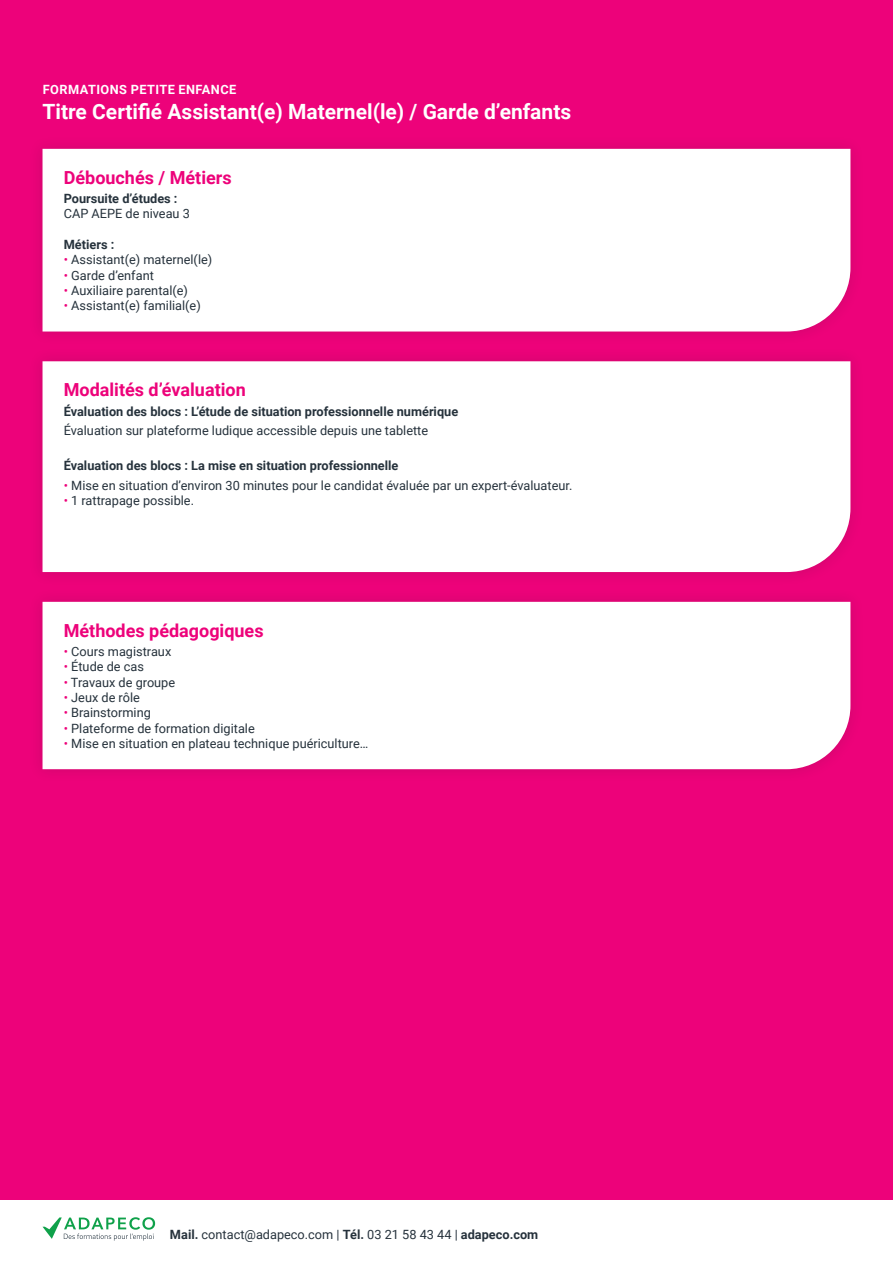
<style>
.page{position:relative;width:893px;height:1263px;background:#fff}
.page>*{position:absolute;margin:0;border:0;box-sizing:border-box;transform-origin:0 0}
.t1{font:700 21px "Roboto";color:#fff}
.t2{font:700 18px "Roboto";color:#ed027a}
.t3{font:12.75px "Roboto";color:#26323c}
.t4{font:700 12.75px "Roboto";color:#26323c}
.t5{font:700 12.75px "Roboto";letter-spacing:.035em;color:#fff}
.s1{color:#ed027a}
.s2{font-weight:700}
</style>
<div class="page">
<div style="left:0;top:0;width:893px;height:1199px;background:#ed027a"></div>
<div style="left:28px;top:134px;width:837px;height:212px;background:#231f20;opacity:.15"></div>
<div style="left:43px;top:149px;width:807px;height:182px;background:#fff"></div>
<div style="left:28px;top:347px;width:837px;height:239px;background:#e80278"></div>
<div style="left:43px;top:361px;width:807px;height:211px;background:#fff"></div>
<div style="left:28px;top:587px;width:837px;height:196px;background:#231f20;opacity:.15"></div>
<div style="left:43px;top:602px;width:807px;height:167px;background:#fff"></div>
<svg style="left:43px;top:1217px;width:112px;height:24px"></svg>
<p class="t5" style="left:43px;top:84px;width:195px">FORMATIONS PETITE ENFANCE</p>
<h1 class="t1" style="left:43px;top:97px;width:530px">Titre Certifié Assistant(e) Maternel(le) / Garde d’enfants</h1>
<h2 class="t2" style="left:64px;top:165px;width:169px">Débouchés / Métiers</h2>
<p class="t4" style="left:64px;top:190px;width:115px">Poursuite d’études :</p>
<p class="t3" style="left:64px;top:205px;width:128px">CAP AEPE de niveau 3</p>
<p class="t4" style="left:64px;top:236px;width:52px">Métiers :</p>
<p class="t3" style="left:64px;top:254px;width:150px"><span class="s1">•</span> Assistant(e) maternel(le)</p>
<p class="t3" style="left:64px;top:269px;width:92px"><span class="s1">•</span> Garde d’enfant</p>
<p class="t3" style="left:64px;top:285px;width:126px"><span class="s1">•</span> Auxiliaire parental(e)</p>
<p class="t3" style="left:64px;top:300px;width:139px"><span class="s1">•</span> Assistant(e) familial(e)</p>
<h2 class="t2" style="left:64px;top:377px;width:184px">Modalités d’évaluation</h2>
<p class="t4" style="left:64px;top:402px;width:396px">Évaluation des blocs : L’étude de situation professionnelle numérique</p>
<p class="t3" style="left:64px;top:425px;width:366px">Évaluation sur plateforme ludique accessible depuis une tablette</p>
<p class="t4" style="left:64px;top:456px;width:336px">Évaluation des blocs : La mise en situation professionnelle</p>
<p class="t3" style="left:64px;top:476px;width:510px"><span class="s1">•</span> Mise en situation d’environ 30 minutes pour le candidat évaluée par un expert-évaluateur.</p>
<p class="t3" style="left:64px;top:491px;width:132px"><span class="s1">•</span> 1 rattrapage possible.</p>
<h2 class="t2" style="left:64px;top:617px;width:201px">Méthodes pédagogiques</h2>
<p class="t3" style="left:64px;top:646px;width:109px"><span class="s1">•</span> Cours magistraux</p>
<p class="t3" style="left:64px;top:661px;width:82px"><span class="s1">•</span> Étude de cas</p>
<p class="t3" style="left:64px;top:676px;width:113px"><span class="s1">•</span> Travaux de groupe</p>
<p class="t3" style="left:64px;top:692px;width:78px"><span class="s1">•</span> Jeux de rôle</p>
<p class="t3" style="left:64px;top:707px;width:89px"><span class="s1">•</span> Brainstorming</p>
<p class="t3" style="left:64px;top:722px;width:192px"><span class="s1">•</span> Plateforme de formation digitale</p>
<p class="t3" style="left:64px;top:738px;width:306px"><span class="s1">•</span> Mise en situation en plateau technique puériculture…</p>
<p class="t3" style="left:170px;top:1229px;width:370px"><span class="s2">Mail.</span> contact@adapeco.com | <span class="s2">Tél.</span> 03 21 58 43 44 | <span class="s2">adapeco.com</span></p>
</div>
